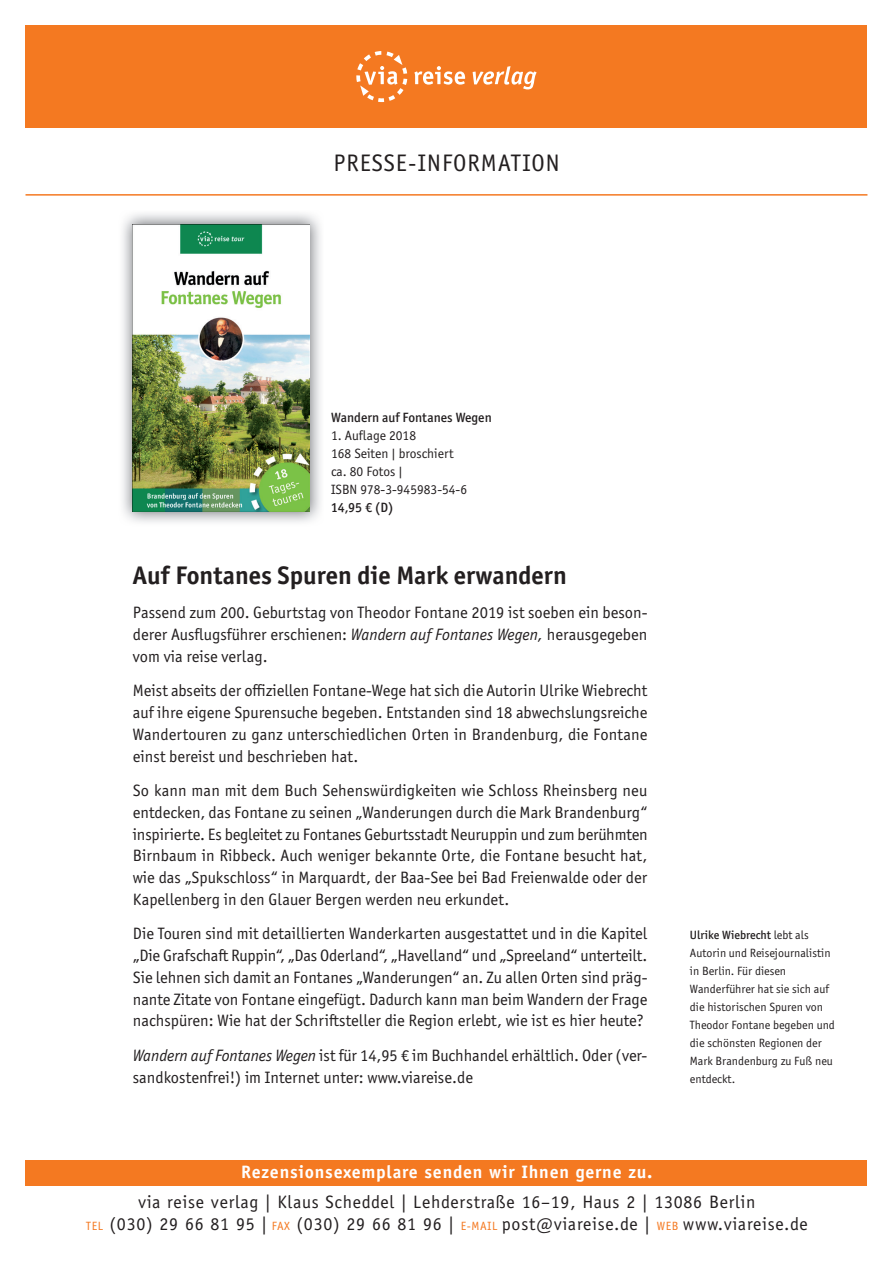
<style>
.page{position:relative;width:893px;height:1263px;background:#fff}
.page>*{position:absolute;margin:0;border:0;box-sizing:border-box;transform-origin:0 0}
.t1{font:700 25.5px "Officina Sans ITC Pro";color:#231f20}
.t2{font:24px "Officina Sans";letter-spacing:.04em;color:#231f20}
.t3{font:18px/21.6px "Officina Sans";letter-spacing:.04em;color:#231f20;text-align:center}
.t4{font:700 18px "Officina Sans";letter-spacing:.04em;color:#fff}
.t5{font:16.5px/21.8px "Officina Sans ITC Pro";color:#231f20;text-align:justify}
.t6{font:13.5px/18px "Officina Sans ITC Pro";color:#231f20}
.t7{font:500 13.5px "Officina Sans ITC Pro";color:#231f20}
.t8{font:12px/18px "Officina Sans ITC Pro";color:#231f20}
.s1{font-style:italic}
.s2{font-weight:500}
.s3{font-size:12px;color:#f47921}
</style>
<div class="page">
<div style="left:26px;top:26px;width:841px;height:102px;background:#f47921"></div>
<div style="left:26px;top:1160px;width:841px;height:25px;background:#f47921"></div>
<svg style="left:356px;top:51px;width:51px;height:51px"></svg>
<svg style="left:414px;top:66px;width:51px;height:19px"></svg>
<svg style="left:473px;top:66px;width:64px;height:23px"></svg>
<hr style="left:26px;top:194px;width:841px;height:2px;background:#f47921">
<img style="left:122px;top:213px;width:199px;height:309px">
<img style="left:133px;top:224px;width:177px;height:288px">
<h2 class="t2" style="left:333px;top:149px;width:228px">PRESSE-INFORMATION</h2>
<p class="t7" style="left:331px;top:409px;width:162px">Wandern auf Fontanes Wegen</p>
<p class="t6" style="left:331px;top:426px;width:138px">1. Auflage 2018<br>168 Seiten | broschiert ca. 80 Fotos |<br>ISBN 978-3-945983-54-6</p>
<p class="t7" style="left:331px;top:499px;width:64px">14,95 € (D)</p>
<h1 class="t1" style="left:133px;top:559px;width:435px">Auf Fontanes Spuren die Mark erwandern</h1>
<p class="t5" style="left:133px;top:602px;width:516px">Passend zum 200. Geburtstag von Theodor Fontane 2019 ist soeben ein beson&shy;derer Ausflugsführer erschienen: <span class="s1">Wandern auf Fontanes Wegen,</span> herausgegeben vom via reise verlag.</p>
<p class="t5" style="left:133px;top:680px;width:516px">Meist abseits der offiziellen Fontane-Wege hat sich die Autorin Ulrike Wiebrecht auf ihre eigene Spurensuche begeben. Entstanden sind 18 abwechslungsreiche Wandertouren zu ganz unterschiedlichen Orten in Brandenburg, die Fontane einst bereist und beschrieben hat.</p>
<p class="t5" style="left:133px;top:779px;width:516px">So kann man mit dem Buch Sehenswürdigkeiten wie Schloss Rheinsberg neu entdecken, das Fontane zu seinen „Wanderungen durch die Mark Brandenburg“ inspirierte. Es begleitet zu Fontanes Geburtsstadt Neuruppin und zum berühmten Birnbaum in Ribbeck. Auch weniger bekannte Orte, die Fontane besucht hat, wie das „Spukschloss“ in Marquardt, der Baa-See bei Bad Freienwalde oder der Kapellenberg in den Glauer Bergen werden neu erkundet.</p>
<p class="t5" style="left:133px;top:923px;width:516px">Die Touren sind mit detaillierten Wanderkarten ausgestattet und in die Kapitel „Die Grafschaft Ruppin“, „Das Oderland“, „Havelland“ und „Spreeland“ unterteilt.<br>Sie lehnen sich damit an Fontanes „Wanderungen“ an. Zu allen Orten sind präg&shy;nante Zitate von Fontane eingefügt. Dadurch kann man beim Wandern der Frage nachspüren: Wie hat der Schriftsteller die Region erlebt, wie ist es hier heute?</p>
<p class="t5" style="left:133px;top:1044px;width:516px"><span class="s1">Wandern auf Fontanes Wegen</span> ist für 14,95 € im Buchhandel erhältlich. Oder (ver&shy;sandkostenfrei!) im Internet unter: www.viareise.de</p>
<p class="t8" style="left:690px;top:925px;width:146px"><span class="s2">Ulrike Wiebrecht</span> lebt als<br>Autorin und Reisejournalistin in Berlin. Für diesen<br>Wanderführer hat sie sich auf die historischen Spuren von<br>Theodor Fontane begeben und die schönsten Regionen der<br>Mark Brandenburg zu Fuß neu entdeckt.</p>
<p class="t4" style="left:241px;top:1161px;width:413px">Rezensionsexemplare senden wir Ihnen gerne zu.</p>
<p class="t3" style="left:86px;top:1191px;width:723px">via reise verlag | Klaus Scheddel | Lehderstraße 16–19, Haus 2 | 13086 Berlin<br><span class="s3">TEL</span> (030) 29 66 81 95 | <span class="s3">FAX</span> (030) 29 66 81 96 | <span class="s3">E-MAIL</span> post@viareise.de | <span class="s3">WEB</span> www.viareise.de</p>
</div>
